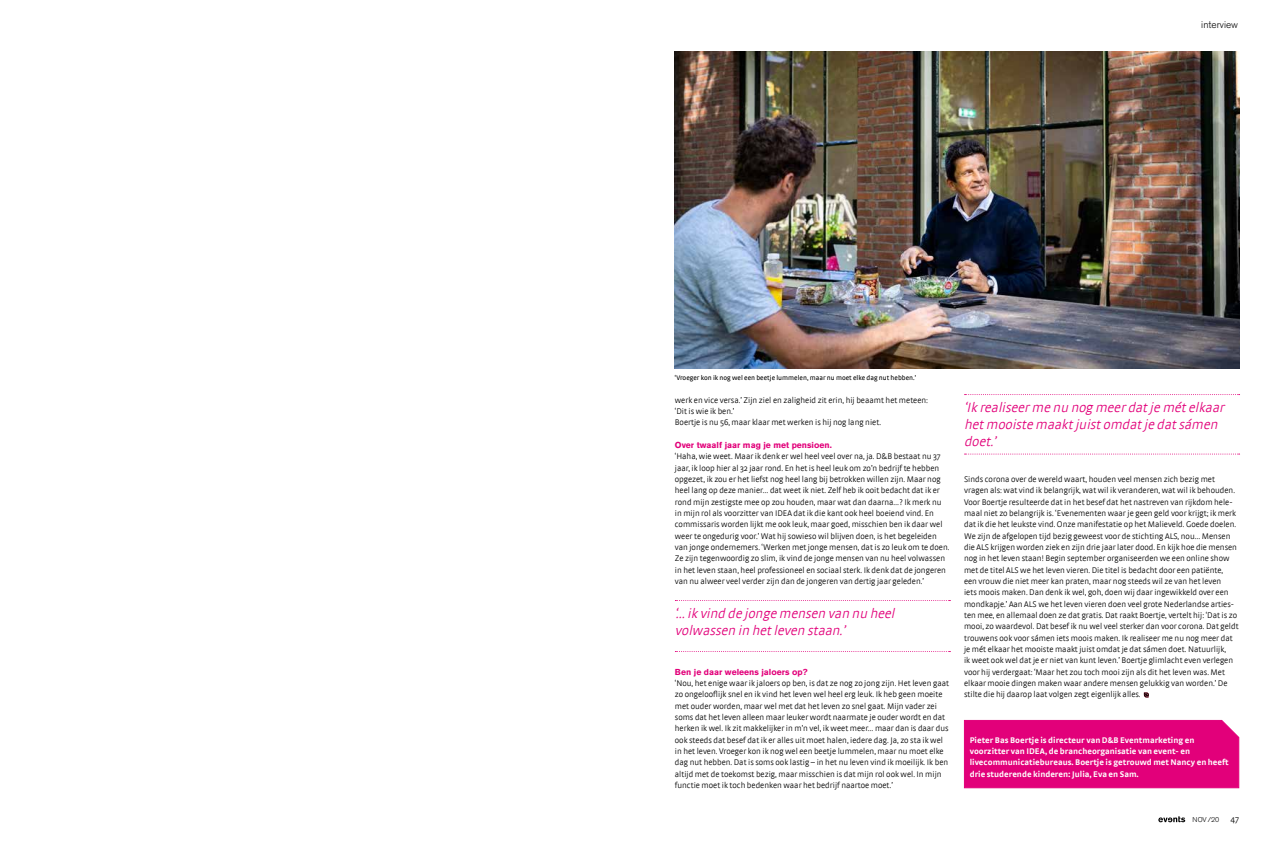
<style>
.page{position:relative;width:1276px;height:842px;background:#fff}
.page>*{position:absolute;margin:0;border:0;box-sizing:border-box;transform-origin:0 0}
.t1{font:italic 300 14px/17px "Strada";color:#e2007a}
.t2{font:300 10px "Akzidenz Grotesk Pro";color:#000}
.t3{font:300 9px "Strada";color:#000}
.t4{font:300 8.6px/11.3px "Strada";color:#000}
.t5{font:700 8.6px/11.3px "Strada";color:#fff}
.t6{font:700 8.6px "Akzidenz Grotesk Pro";color:#e2007a}
.t7{font:7px "Strada";color:#000}
.t8{font:300 7px "Akzidenz Grotesk Pro";color:#000}
</style>
<div class="page">
<svg style="left:1158px;top:816px;width:27px;height:6px"></svg>
<img style="left:675px;top:51px;width:564px;height:318px">
<div style="left:963px;top:720px;width:276px;height:68px;background:#e2007a"></div>
<svg style="left:675px;top:600px;width:275px;height:1px"></svg>
<svg style="left:675px;top:651px;width:275px;height:1px"></svg>
<svg style="left:1144px;top:692px;width:4px;height:5px"></svg>
<svg style="left:964px;top:394px;width:275px;height:1px"></svg>
<svg style="left:964px;top:454px;width:275px;height:1px"></svg>
<p class="t2" style="left:1201px;top:18px;width:38px">interview</p>
<p class="t7" style="left:675px;top:374px;width:243px">‘Vroeger kon ik nog wel een beetje lummelen, maar nu moet elke dag nut hebben.’</p>
<p class="t4" style="left:675px;top:394px;width:255px">werk en vice versa.’ Zijn ziel en zaligheid zit erin, hij beaamt het meteen: ‘Dit is wie ik ben.’<br>Boertje is nu 56, maar klaar met werken is hij nog lang niet.</p>
<p class="t6" style="left:675px;top:439px;width:158px">Over twaalf jaar mag je met pensioen.</p>
<p class="t4" style="left:675px;top:451px;width:276px">‘Haha, wie weet. Maar ik denk er wel heel veel over na, ja. D&amp;B bestaat nu 37 jaar, ik loop hier al 32 jaar rond. En het is heel leuk om zo’n bedrijf te hebben opgezet, ik zou er het liefst nog heel lang bij betrokken willen zijn. Maar nog heel lang op deze manier… dat weet ik niet. Zelf heb ik ooit bedacht dat ik er rond mijn zestigste mee op zou houden, maar wat dan daarna…? Ik merk nu in mijn rol als voorzitter van IDEA dat ik die kant ook heel boeiend vind. En commissaris worden lijkt me ook leuk, maar goed, misschien ben ik daar wel weer te ongedurig voor.’ Wat hij sowieso wil blijven doen, is het begeleiden van jonge ondernemers. ‘Werken met jonge mensen, dat is zo leuk om te doen.<br>Ze zijn tegenwoordig zo slim, ik vind de jonge mensen van nu heel volwassen in het leven staan, heel professioneel en sociaal sterk. Ik denk dat de jongeren van nu alweer veel verder zijn dan de jongeren van dertig jaar geleden.’</p>
<h1 class="t1" style="left:675px;top:605px;width:224px">‘… ik vind de jonge mensen van nu heel volwassen in hetleven staan.’</h1>
<p class="t6" style="left:675px;top:666px;width:134px">Ben je daar weleens jaloers op?</p>
<p class="t4" style="left:675px;top:677px;width:276px">‘Nou, het enige waar ik jaloers op ben, is dat ze nog zo jong zijn. Het leven gaat zo ongelooflijk snel en ik vind het leven wel heel erg leuk. Ik heb geen moeite met ouder worden, maar wel met dat het leven zo snel gaat. Mijn vader zei soms dat het leven alleen maar leuker wordt naarmate je ouder wordt en dat herken ik wel. Ik zit makkelijker in m’n vel, ik weet meer… maar dan is daar dus ook steeds dat besef dat ik er alles uit moet halen, iedere dag. Ja, zo sta ik wel in het leven. Vroeger kon ik nog wel een beetje lummelen, maar nu moet elke dag nut hebben. Dat is soms ook lastig – in het nu leven vind ik moeilijk. Ik ben altijd met de toekomst bezig, maar misschien is dat mijn rol ook wel. In mijn functie moet ik toch bedenken waar het bedrijf naartoe moet.’</p>
<h1 class="t1" style="left:964px;top:399px;width:265px">‘Ik realiseerme nu nog meerdatje mételkaar hetmooiste maaktjuistomdatje datsámen doet.’</h1>
<p class="t4" style="left:964px;top:473px;width:276px">Sinds corona over de wereld waart, houden veel mensen zich bezig met vragen als: wat vind ik belangrijk, wat wil ik veranderen, wat wil ik behouden.<br>Voor Boertje resulteerde dat in het besef dat het nastreven van rijkdom hele&shy;maal niet zo belangrijk is. ‘Evenementen waar je geen geld voor krijgt; ik merk dat ik die het leukste vind. Onze manifestatie op het Malieveld. Goede doelen.<br>We zijn de afgelopen tijd bezig geweest voor de stichting ALS, nou… Mensen die ALS krijgen worden ziek en zijn drie jaar later dood. En kijk hoe die mensen nog in het leven staan! Begin september organiseerden we een online show met de titel ALS we het leven vieren. Die titel is bedacht door een patiënte,<br>een vrouw die niet meer kan praten, maar nog steeds wil ze van het leven<br>iets moois maken. Dan denk ik wel, goh, doen wij daar ingewikkeld over een mondkapje.’ Aan ALS we het leven vieren doen veel grote Nederlandse arties&shy;ten mee, en allemaal doen ze dat gratis. Dat raakt Boertje, vertelt hij: ‘Dat is zo mooi, zo waardevol. Dat besef ik nu wel veel sterker dan voor corona. Dat geldt trouwens ook voor sámen iets moois maken. Ik realiseer me nu nog meer dat je mét elkaar het mooiste maakt juist omdat je dat sámen doet. Natuurlijk,<br>ik weet ook wel dat je er niet van kunt leven.’ Boertje glimlacht even verlegen voor hij verdergaat: ‘Maar het zou toch mooi zijn als dit het leven was. Met elkaar mooie dingen maken waar andere mensen gelukkig van worden.’ De stilte die hij daarop laat volgen zegt eigenlijk alles.</p>
<p class="t5" style="left:969px;top:734px;width:260px">Pieter Bas Boertje is directeur van D&amp;B Eventmarketing en voorzitter van IDEA, de brancheorganisatie van event- en livecommunicatiebureaus. Boertje is getrouwd met Nancy en heeft drie studerende kinderen: Julia, Eva en Sam.</p>
<p class="t8" style="left:1192px;top:815px;width:28px">NOV/20</p>
<p class="t3" style="left:1230px;top:814px;width:10px">47</p>
</div>
